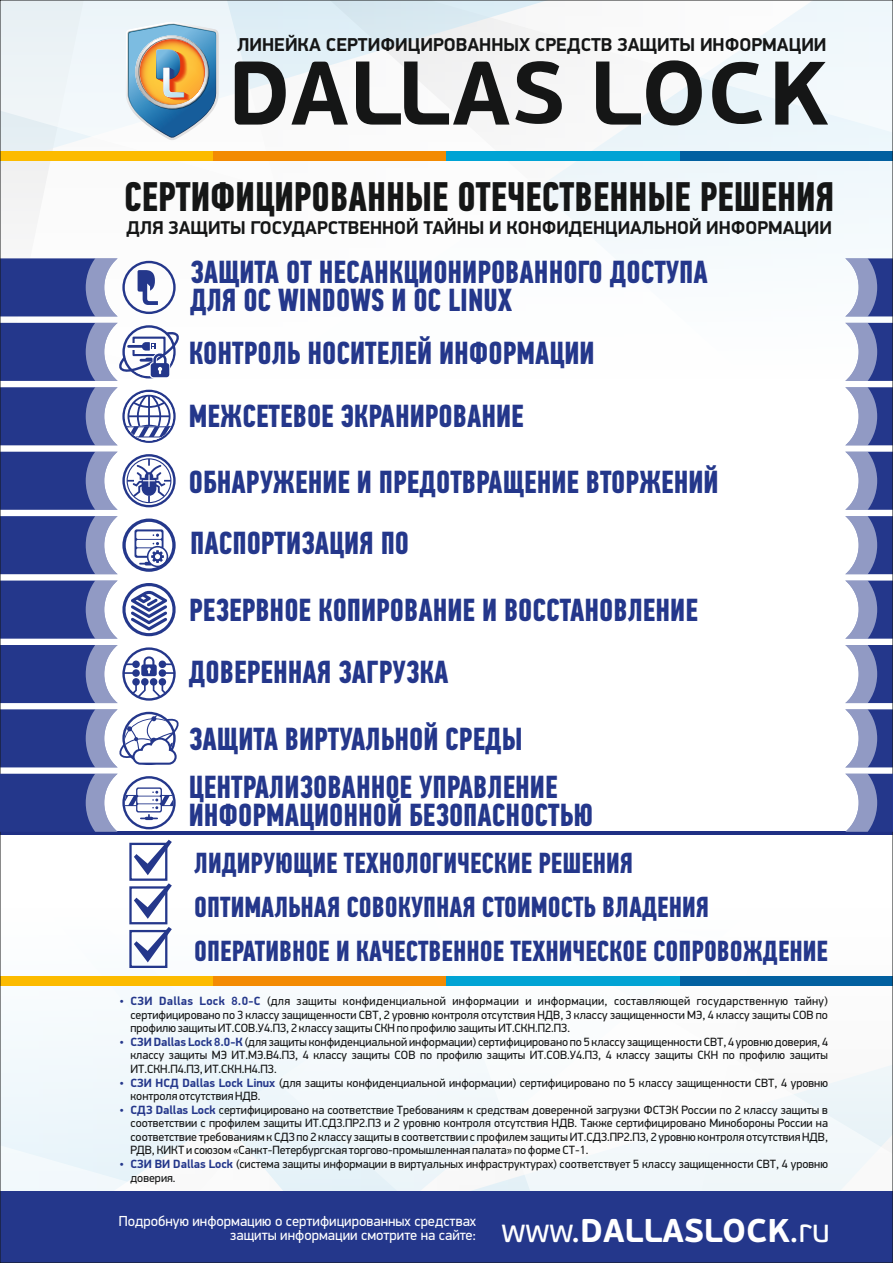
<style>
.page{position:relative;width:893px;height:1263px;background:#fff}
.page>*{position:absolute;margin:0;border:0;box-sizing:border-box;transform-origin:0 0}
.t1{font:700 41.4px "PF Din Text Comp Pro";color:#151616}
.t2{font:700 32.85px "PF Beau Sans Pro";color:#fff}
.t3{font:700 31.95px/28px "PF Din Text Comp Pro";color:#24378b}
.t4{font:700 29.1px/43.8px "PF Din Text Comp Pro";color:#24378b}
.t5{font:700 18.75px "PF Din Display Pro";color:#151616}
.t6{font:700 18.6px "PF Din Display Pro";color:#151616}
.t7{font:14.55px/14px "PF Din Display Pro";color:#fff;text-align:right}
.t8{font:12px/13.5px "PF Din Display Pro";color:#151616;text-align:justify}
.s1{font-weight:700;color:#24378b}
.s2{font-weight:400}
</style>
<div class="page">
<svg style="left:2px;top:2px;width:889px;height:321px"></svg>
<hr style="left:0;top:831px;width:893px;height:3px;background:#1f3084">
<svg style="left:2px;top:258px;width:174px;height:58px"></svg>
<div style="left:0;top:976px;width:213px;height:9px;background:#fcbb00"></div>
<div style="left:213px;top:976px;width:233px;height:9px;background:#f38b03"></div>
<div style="left:446px;top:976px;width:234px;height:9px;background:#00a3d4"></div>
<div style="left:680px;top:976px;width:213px;height:9px;background:#0260a0"></div>
<div style="left:0;top:151px;width:213px;height:9px;background:#fcbb00"></div>
<div style="left:213px;top:151px;width:233px;height:9px;background:#f38b03"></div>
<div style="left:446px;top:151px;width:234px;height:9px;background:#00a3d4"></div>
<div style="left:680px;top:151px;width:213px;height:9px;background:#0260a0"></div>
<svg style="left:126px;top:22px;width:93px;height:119px"></svg>
<svg style="left:515px;top:61px;width:47px;height:63px"></svg>
<svg style="left:235px;top:62px;width:113px;height:63px"></svg>
<svg style="left:356px;top:62px;width:153px;height:63px"></svg>
<svg style="left:775px;top:62px;width:53px;height:63px"></svg>
<svg style="left:712px;top:62px;width:50px;height:62px"></svg>
<svg style="left:596px;top:60px;width:106px;height:65px"></svg>
<svg style="left:845px;top:258px;width:46px;height:58px"></svg>
<svg style="left:845px;top:323px;width:46px;height:58px"></svg>
<svg style="left:845px;top:387px;width:46px;height:58px"></svg>
<svg style="left:845px;top:452px;width:46px;height:58px"></svg>
<svg style="left:845px;top:516px;width:46px;height:58px"></svg>
<svg style="left:845px;top:581px;width:46px;height:58px"></svg>
<svg style="left:845px;top:645px;width:46px;height:58px"></svg>
<svg style="left:2px;top:323px;width:177px;height:58px"></svg>
<svg style="left:2px;top:387px;width:174px;height:58px"></svg>
<svg style="left:2px;top:452px;width:174px;height:58px"></svg>
<div style="left:0;top:1191px;width:893px;height:72px;background:#24378b"></div>
<svg style="left:845px;top:709px;width:46px;height:58px"></svg>
<div style="left:129px;top:843px;width:38px;height:38px;border:2px solid #24378b"></div>
<svg style="left:134px;top:840px;width:38px;height:35px"></svg>
<div style="left:129px;top:930px;width:38px;height:38px;border:2px solid #24378b"></div>
<svg style="left:134px;top:927px;width:38px;height:35px"></svg>
<div style="left:129px;top:886px;width:38px;height:38px;border:2px solid #24378b"></div>
<svg style="left:134px;top:883px;width:38px;height:36px"></svg>
<svg style="left:845px;top:774px;width:48px;height:58px"></svg>
<svg style="left:0;top:709px;width:179px;height:123px"></svg>
<svg style="left:0;top:645px;width:176px;height:58px"></svg>
<svg style="left:0;top:581px;width:176px;height:58px"></svg>
<svg style="left:0;top:516px;width:176px;height:58px"></svg>
<svg style="left:120px;top:1108px;width:3px;height:4px"></svg>
<h3 class="t5" style="left:237px;top:37px;width:591px">ЛИНЕЙКА СЕРТИФИЦИРОВАННЫХ СРЕДСТВ ЗАЩИТЫ ИНФОРМАЦИИ</h3>
<h1 class="t1" style="left:124px;top:180px;width:712px">СЕРТИФИЦИРОВАННЫЕ ОТЕЧЕСТВЕННЫЕ РЕШЕНИЯ</h1>
<h3 class="t6" style="left:127px;top:220px;width:707px">ДЛЯ ЗАЩИТЫ ГОСУДАРСТВЕННОЙ ТАЙНЫ И КОНФИДЕНЦИАЛЬНОЙ ИНФОРМАЦИИ</h3>
<h3 class="t3" style="left:190px;top:260px;width:519px">ЗАЩИТА ОТ НЕСАНКЦИОНИРОВАННОГО ДОСТУПА<br>ДЛЯ ОС WINDOWS И ОС LINUX</h3>
<h3 class="t3" style="left:189px;top:323px;width:531px;line-height:64.5px">КОНТРОЛЬ НОСИТЕЛЕЙ ИНФОРМАЦИИ<br>МЕЖСЕТЕВОЕ ЭКРАНИРОВАНИЕ<br>ОБНАРУЖЕНИЕ И ПРЕДОТВРАЩЕНИЕ ВТОРЖЕНИЙ</h3>
<h3 class="t3" style="left:189px;top:513px;width:510px;line-height:67.1px">ПАСПОРТИЗАЦИЯ ПО<br>РЕЗЕРВНОЕ КОПИРОВАНИЕ И ВОССТАНОВЛЕНИЕ</h3>
<h3 class="t3" style="left:189px;top:642px;width:335px;line-height:67.1px">ДОВЕРЕННАЯ ЗАГРУЗКА<br>ЗАЩИТА ВИРТУАЛЬНОЙ СРЕДЫ</h3>
<h3 class="t3" style="left:189px;top:776px;width:406px">ЦЕНТРАЛИЗОВАННОЕ УПРАВЛЕНИЕ<br>ИНФОРМАЦИОННОЙ БЕЗОПАСНОСТЬЮ</h3>
<h3 class="t4" style="left:194px;top:844px;width:440px">ЛИДИРУЮЩИЕ ТЕХНОЛОГИЧЕСКИЕ РЕШЕНИЯ</h3>
<h3 class="t4" style="left:194px;top:888px;width:635px">ОПТИМАЛЬНАЯ СОВОКУПНАЯ СТОИМОСТЬ ВЛАДЕНИЯ<br>ОПЕРАТИВНОЕ И КАЧЕСТВЕННОЕ ТЕХНИЧЕСКОЕ СОПРОВОЖДЕНИЕ</h3>
<p class="t8" style="left:130px;top:995px;width:699px"><span class="s1">СЗИ Dallas Lock 8.0-С</span> (для защиты конфиденциальной информации и информации, составляющей государственную тайну) сертифицировано по 3 классу защищенности СВТ, 2 уровню контроля отсутствия НДВ, 3 классу защищенности МЭ, 4 классу защиты СОВ по профилю защиты ИТ.СОВ.У4.ПЗ, 2 классу защиты СКН по профилю защиты ИТ.СКН.П2.ПЗ.</p>
<p class="t8" style="left:130px;top:1036px;width:699px;text-align:left"><span class="s1">СЗИ Dallas Lock 8.0-К</span> (для защиты конфиденциальной информации) сертифицировано по 5 классу защищенности СВТ, 4 уровню доверия, 4 классу защиты МЭ ИТ.МЭ.В4.ПЗ, 4 классу защиты СОВ по профилю защиты ИТ.СОВ.У4.ПЗ, 4 классу защиты СКН по профилю защиты ИТ.СКН.П4.ПЗ, ИТ.СКН.Н4.ПЗ.<br><span class="s1">СЗИ НСД Dallas Lock Linux</span> (для защиты конфиденциальной информации) сертифицировано по 5 классу защищенности СВТ, 4 уровню контроля отсутствия НДВ.</p>
<p class="t8" style="left:130px;top:1104px;width:699px"><span class="s1">СДЗ Dallas Lock</span> сертифицировано на соответствие Требованиям к средствам доверенной загрузки ФСТЭК России по 2 классу защиты в соответствии с профилем защиты ИТ.СДЗ.ПР2.ПЗ и 2 уровню контроля отсутствия НДВ. Также сертифицировано Минобороны России на соответствие требованиям к СДЗ по 2 классу защиты в соответствии с профилем защиты ИТ.СДЗ.ПР2.ПЗ, 2 уровню контроля отсутствия НДВ, РДВ, КИКТ и союзом «Санкт-Петербургская торгово-промышленная палата» по форме СТ-1.</p>
<p class="t8" style="left:130px;top:1158px;width:699px"><span class="s1">СЗИ ВИ Dallas Lock</span> (система защиты информации в виртуальных инфраструктурах) соответствует 5 классу защищенности СВТ, 4 уровню доверия.</p>
<p class="t7" style="left:119px;top:1215px;width:359px">Подробную информацию о сертифицированных средствах защиты информации смотрите на сайте:</p>
<h2 class="t2" style="left:502px;top:1217px;width:330px"><span class="s2">www.</span>DALLASLOCK<span class="s2">.ru</span></h2>
</div>
